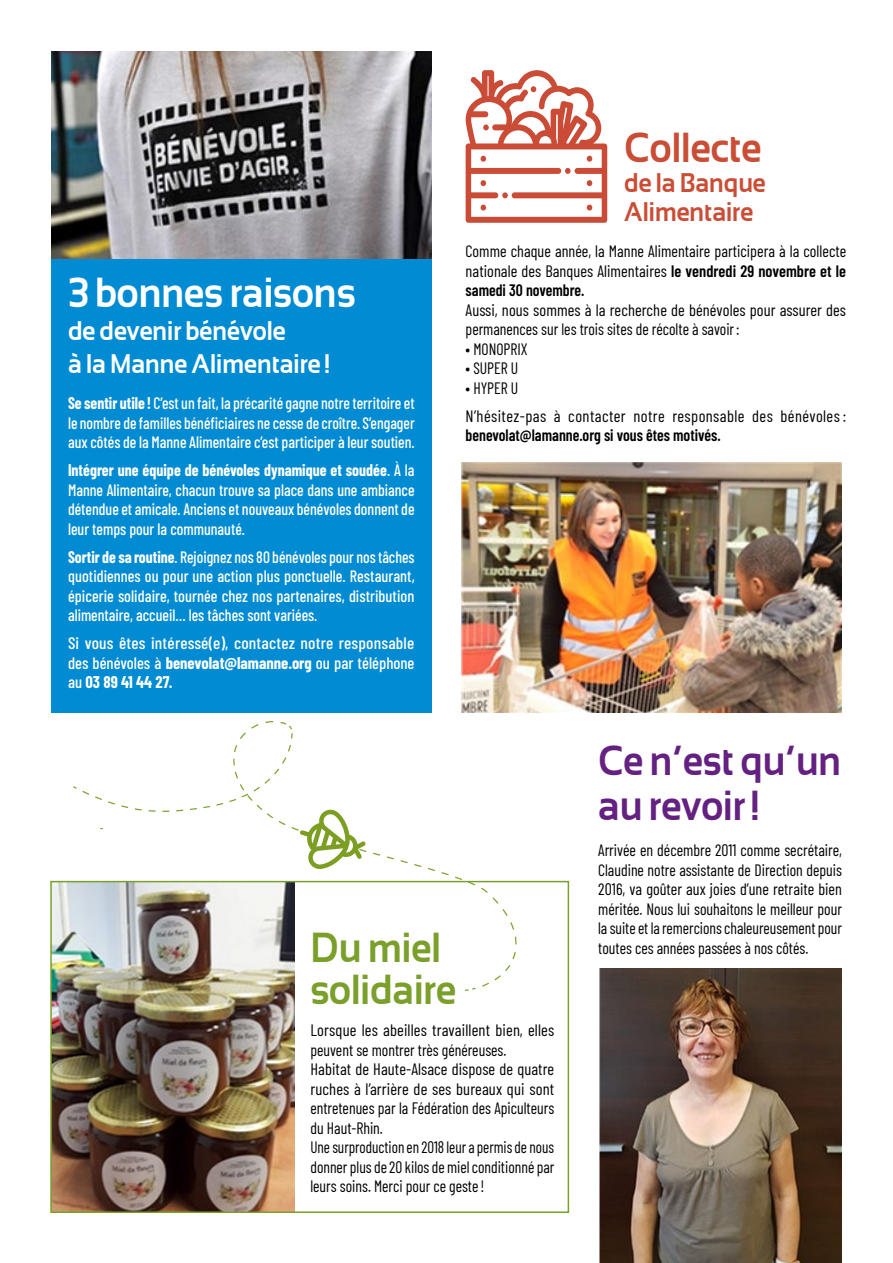
<style>
.page{position:relative;width:893px;height:1263px;background:#fff}
.page>*{position:absolute;margin:0;border:0;box-sizing:border-box;transform-origin:0 0}
.Titre_28pt{font:700 42px/45px "Sansation";color:#642181;scale:.89 1}
.Titre_28pt-2{font:700 42px/42px "Sansation";color:#7aa02b;scale:.9 1}
.Titre_28pt-3{font:700 42px "Sansation";color:#fff;scale:.9 1}
.Titre_28pt-4{font:700 42px "Sansation";color:#ca4d36;scale:.9 1}
.Titre_28pt-5{font:700 27px/33px "Sansation";color:#fff;scale:.9 1}
.Titre_28pt-6{font:700 27px/28.5px "Sansation";color:#ca4d36;scale:.9 1}
.Texte_justifié{font:500 16.5px/19.5px "Barlow Condensed";color:#fff;text-align:justify;scale:.95 1}
.Texte_justifié-2{font:16.5px/19.5px "Barlow Condensed";color:#000;text-align:justify}
.Texte_justifié-3{font:16.5px/19.5px "Barlow Condensed";color:#000;text-align:justify;scale:.96 1}
.Texte_justifié-4{font:500 16.5px/19.5px "Barlow Condensed";color:#fff;text-align:justify;scale:1.05 1}
.Texte_justifié-5{font:16.5px/19.5px "Barlow Condensed";color:#000;text-align:justify;scale:.92 1}
.Texte_justifié-6{font:16.5px/19.5px "Barlow Condensed";letter-spacing:.025em;color:#000}
.Texte_justifié-7{font:16.5px "Barlow Condensed";color:#000;scale:.95 1}
.s1{font-weight:700}
.s2{font-weight:600}
</style>
<div class="page">
<img style="left:51px;top:51px;width:381px;height:208px">
<img style="left:599px;top:968px;width:243px;height:295px">
<img style="left:461px;top:462px;width:381px;height:250px">
<img style="left:53px;top:884px;width:242px;height:326px">
<div style="left:50px;top:881px;width:519px;height:332px;border:2px solid #7aa02b"></div>
<svg style="left:72px;top:721px;width:445px;height:269px"></svg>
<svg style="left:464px;top:988px;width:6px;height:3px"></svg>
<svg style="left:277px;top:808px;width:203px;height:80px"></svg>
<svg style="left:466px;top:70px;width:141px;height:153px"></svg>
<div style="left:51px;top:259px;width:381px;height:453px;background:#008bd2"></div>
<p class="Titre_28pt-3" style="left:68px;top:269px;width:321px">3 bonnes raisons</p>
<p class="Titre_28pt-5" style="left:68px;top:314px;width:293px">de devenir bénévole<br>à la Manne Alimentaire!</p>
<p class="Texte_justifié" style="left:68px;top:392px;width:366px"><span class="s1">Se sentir utile !</span> C’est un fait, la précarité gagne notre territoire et le nombre de familles bénéficiaires ne cesse de croître. S’engager aux côtés de la Manne Alimentaire c’est participer à leur soutien.</p>
<p class="Texte_justifié" style="left:68px;top:459px;width:366px"><span class="s1">Intégrer une équipe de bénévoles dynamique et soudée</span>. À la Manne Alimentaire, chacun trouve sa place dans une ambiance détendue et amicale. Anciens et nouveaux bénévoles donnent de leur temps pour la communauté.</p>
<p class="Texte_justifié" style="left:68px;top:546px;width:366px"><span class="s1">Sortir de sa routine</span>. Rejoignez nos 80 bénévoles pour nos tâches quotidiennes ou pour une action plus ponctuelle. Restaurant, épicerie solidaire, tournée chez nos partenaires, distribution alimentaire, accueil… les tâches sont variées.</p>
<p class="Texte_justifié-4" style="left:68px;top:632px;width:331px">Si vous êtes intéressé(e), contactez notre responsable des bénévoles à <span class="s1">benevolat@lamanne.org</span> ou par téléphone au <span class="s1">03 89 41 44 27.</span></p>
<p class="Titre_28pt-4" style="left:624px;top:124px;width:154px">Collecte</p>
<p class="Titre_28pt-6" style="left:624px;top:168px;width:159px">de la Banque<br>Alimentaire</p>
<p class="Texte_justifié-2" style="left:466px;top:240px;width:382px">Comme chaque année, la Manne Alimentaire participera à la collecte nationale des Banques Alimentaires <span class="s2">le vendredi 29 novembre et le samedi 30 novembre.</span></p>
<p class="Texte_justifié-2" style="left:466px;top:299px;width:382px">Aussi, nous sommes à la recherche de bénévoles pour assurer des permanences sur les trois sites de récolte à savoir:</p>
<p class="Texte_justifié-7" style="left:466px;top:337px;width:67px">• MONOPRIX</p>
<p class="Texte_justifié-7" style="left:466px;top:356px;width:57px">• SUPER U</p>
<p class="Texte_justifié-7" style="left:466px;top:376px;width:57px">• HYPER U</p>
<p class="Texte_justifié-6" style="left:466px;top:405px;width:382px">N’hésitez-pas à contacter notre responsable des bénévoles: <span class="s2">benevolat@lamanne.org si vous êtes motivés.</span></p>
<p class="Titre_28pt-2" style="left:310px;top:927px;width:163px">Du miel solidaire</p>
<p class="Texte_justifié-2" style="left:310px;top:1019px;width:245px">Lorsque les abeilles travaillent bien, elles peuvent se montrer très généreuses.</p>
<p class="Texte_justifié-2" style="left:310px;top:1058px;width:245px">Habitat de Haute-Alsace dispose de quatre ruches à l’arrière de ses bureaux qui sont entretenues par la Fédération des Apiculteurs du Haut-Rhin.</p>
<p class="Texte_justifié-5" style="left:310px;top:1136px;width:267px">Une surproduction en 2018 leur a permis de nous donner plus de 20 kilos de miel conditionné par leurs soins. Merci pour ce geste !</p>
<p class="Titre_28pt" style="left:598px;top:738px;width:275px">Ce n’est qu’un au revoir!</p>
<p class="Texte_justifié-3" style="left:598px;top:839px;width:256px">Arrivée en décembre 2011 comme secrétaire, Claudine notre assistante de Direction depuis 2016, va goûter aux joies d’une retraite bien méritée. Nous lui souhaitons le meilleur pour la suite et la remercions chaleureusement pour toutes ces années passées à nos côtés.</p>
</div>
